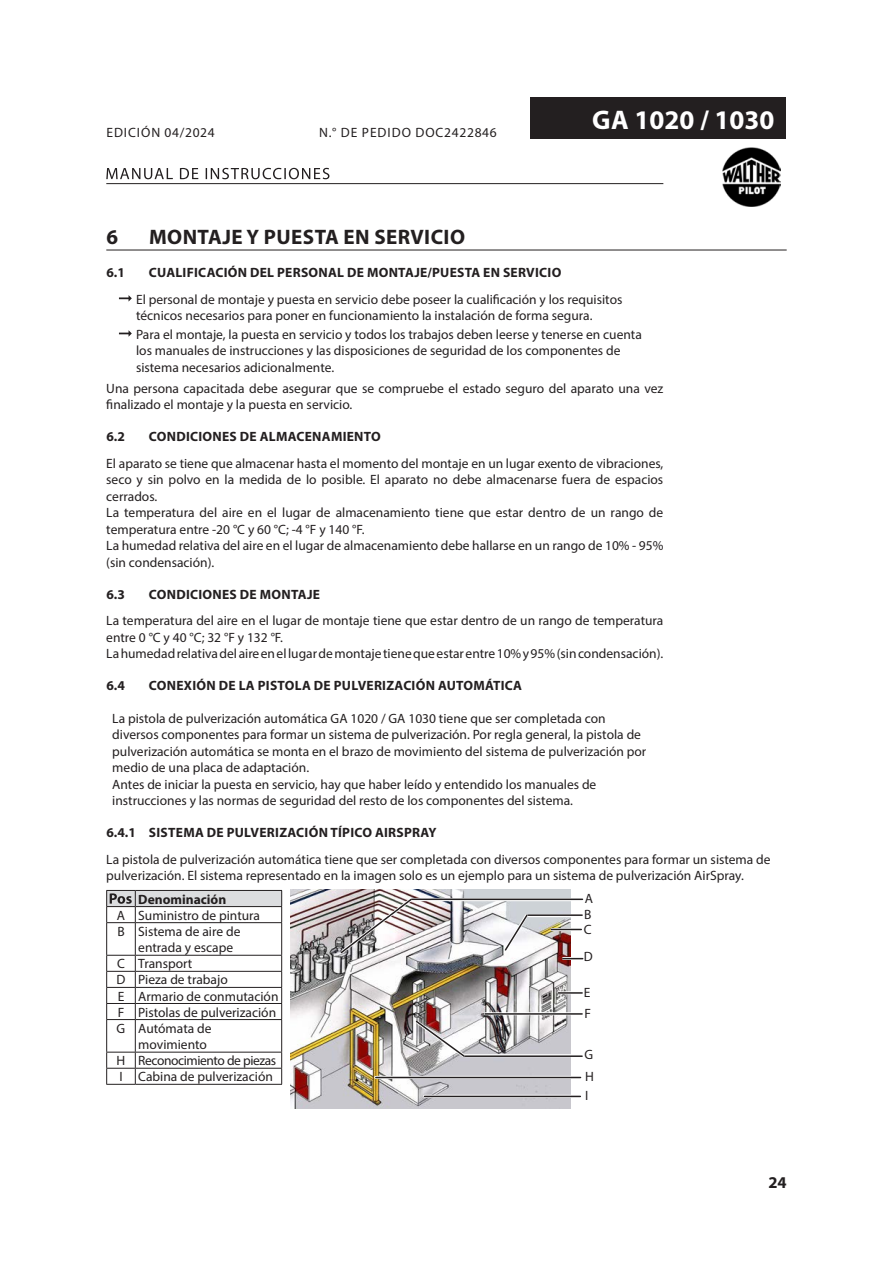
<style>
.page{position:relative;width:893px;height:1263px;background:#fff}
.page>*{position:absolute;margin:0;border:0;box-sizing:border-box;transform-origin:0 0}
.t1{font:700 27px "Myriad Pro";color:#fff}
.t2{font:700 21px "Myriad Pro";letter-spacing:.02em;color:#231f20}
.t3{font:700 16.5px "Myriad Pro";color:#231f20}
.Tabelle{font:13.5px/16.5px "Myriad Pro";color:#231f20}
._0Text{font:13.5px/16.5px "Myriad Pro";color:#231f20}
.Tabelle-2{font:700 13.5px "Myriad Pro";letter-spacing:.02em;color:#231f20}
.Tabelle-3{font:13.5px "Myriad Pro";letter-spacing:.07em;color:#231f20}
.Tabelle-4{font:13.5px "Myriad Pro";letter-spacing:-.03em;color:#231f20}
.Tabelle-5{font:700 13.5px "Myriad Pro";color:#231f20}
.Tabelle_zentriert{font:13.5px "Myriad Pro";color:#231f20}
</style>
<div class="page">
<hr style="left:106px;top:183px;width:557px;height:1px;background:#231f20">
<svg style="left:106px;top:168px;width:223px;height:11px"></svg>
<div style="left:531px;top:98px;width:255px;height:41px;background:#231f20"></div>
<img style="left:722px;top:147px;width:59px;height:60px">
<hr style="left:106px;top:250px;width:681px;height:1px;background:#231f20">
<svg style="left:119px;top:295px;width:13px;height:7px"></svg>
<svg style="left:119px;top:330px;width:13px;height:7px"></svg>
<img style="left:291px;top:890px;width:279px;height:218px">
<svg style="left:106px;top:890px;width:176px;height:195px"></svg>
<hr style="left:412px;top:898px;width:170px;height:3px;background:#fff">
<svg style="left:338px;top:895px;width:77px;height:60px"></svg>
<hr style="left:412px;top:898px;width:170px;height:2px;background:#231f20">
<hr style="left:529px;top:914px;width:52px;height:3px;background:#fff">
<svg style="left:502px;top:911px;width:28px;height:42px"></svg>
<hr style="left:528px;top:914px;width:54px;height:2px;background:#231f20">
<hr style="left:552px;top:928px;width:29px;height:3px;background:#fff">
<hr style="left:551px;top:929px;width:30px;height:1px;background:#231f20">
<hr style="left:563px;top:957px;width:19px;height:3px;background:#fff">
<svg style="left:563px;top:958px;width:20px;height:1px"></svg>
<hr style="left:559px;top:991px;width:22px;height:3px;background:#fff">
<hr style="left:558px;top:992px;width:24px;height:2px;background:#231f20">
<hr style="left:485px;top:1012px;width:96px;height:3px;background:#fff">
<hr style="left:485px;top:1013px;width:97px;height:2px;background:#231f20">
<hr style="left:465px;top:1054px;width:116px;height:3px;background:#fff">
<svg style="left:413px;top:1018px;width:55px;height:42px"></svg>
<hr style="left:465px;top:1055px;width:117px;height:2px;background:#231f20">
<hr style="left:376px;top:1076px;width:204px;height:3px;background:#fff">
<hr style="left:376px;top:1077px;width:205px;height:1px;background:#231f20">
<hr style="left:424px;top:1095px;width:156px;height:3px;background:#fff">
<hr style="left:424px;top:1096px;width:156px;height:1px;background:#231f20">
<p class="Tabelle-3" style="left:106px;top:125px;width:110px">EDICIÓN 04/2024</p>
<p class="Tabelle-3" style="left:319px;top:125px;width:179px">N.° DE PEDIDO DOC2422846</p>
<h1 class="t1" style="left:592px;top:102px;width:184px">GA 1020 / 1030</h1>
<p class="t2" style="left:107px;top:223px;width:13px">6</p>
<p class="t2" style="left:149px;top:223px;width:318px">MONTAJE Y PUESTA EN SERVICIO</p>
<p class="Tabelle-2" style="left:106px;top:264px;width:20px">6.1</p>
<p class="Tabelle-2" style="left:149px;top:264px;width:414px">CUALIFICACIÓN DEL PERSONAL DE MONTAJE/PUESTA EN SERVICIO</p>
<p class="Tabelle" style="left:136px;top:291px;width:488px">El personal de montaje y puesta en servicio debe poseer la cualificación y los requisitos técnicos necesarios para poner en funcionamiento la instalación de forma segura.</p>
<p class="Tabelle" style="left:136px;top:326px;width:507px">Para el montaje, la puesta en servicio y todos los trabajos deben leerse y tenerse en cuenta los manuales de instrucciones y las disposiciones de seguridad de los componentes de sistema necesarios adicionalmente.</p>
<p class="_0Text" style="left:106px;top:380px;width:558px">Una persona capacitada debe asegurar que se compruebe el estado seguro del aparato una vez finalizado el montaje y la puesta en servicio.</p>
<p class="Tabelle-2" style="left:106px;top:428px;width:20px">6.2</p>
<p class="Tabelle-2" style="left:149px;top:428px;width:233px">CONDICIONES DE ALMACENAMIENTO</p>
<p class="_0Text" style="left:106px;top:455px;width:559px;text-align:justify">El aparato se tiene que almacenar hasta el momento del montaje en un lugar exento de vibraciones, seco y sin polvo en la medida de lo posible. El aparato no debe almacenarse fuera de espacios cerrados.</p>
<p class="_0Text" style="left:106px;top:504px;width:559px">La temperatura del aire en el lugar de almacenamiento tiene que estar dentro de un rango de temperatura entre -20 °C y 60 °C; -4 °F y 140 °F.</p>
<p class="_0Text" style="left:106px;top:537px;width:559px">La humedad relativa del aire en el lugar de almacenamiento debe hallarse en un rango de 10% - 95% (sin condensación).</p>
<p class="Tabelle-2" style="left:106px;top:585px;width:20px">6.3</p>
<p class="Tabelle-2" style="left:149px;top:585px;width:173px">CONDICIONES DE MONTAJE</p>
<p class="_0Text" style="left:106px;top:612px;width:559px">La temperatura del aire en el lugar de montaje tiene que estar dentro de un rango de temperatura entre 0 °C y 40 °C; 32 °F y 132 °F.</p>
<p class="_0Text" style="left:106px;top:645px;width:559px">La humedad relativa del aire en el lugar de montaje tiene que estar entre 10% y 95% (sin condensación).</p>
<p class="Tabelle-2" style="left:106px;top:677px;width:20px">6.4</p>
<p class="Tabelle-2" style="left:149px;top:677px;width:375px">CONEXIÓN DE LA PISTOLA DE PULVERIZACIÓN AUTOMÁTICA</p>
<p class="Tabelle" style="left:112px;top:709px;width:536px">La pistola de pulverización automática GA 1020 / GA 1030 tiene que ser completada con diversos componentes para formar un sistema de pulverización. Por regla general, la pistola de pulverización automática se monta en el brazo de movimiento del sistema de pulverización por medio de una placa de adaptación.</p>
<p class="Tabelle" style="left:112px;top:775px;width:486px">Antes de iniciar la puesta en servicio, hay que haber leído y entendido los manuales de instrucciones y las normas de seguridad del resto de los componentes del sistema.</p>
<p class="Tabelle-2" style="left:106px;top:824px;width:332px">6.4.1 SISTEMA DE PULVERIZACIÓN TÍPICO AIRSPRAY</p>
<p class="Tabelle" style="left:106px;top:850px;width:666px">La pistola de pulverización automática tiene que ser completada con diversos componentes para formar un sistema de pulverización. El sistema representado en la imagen solo es un ejemplo para un sistema de pulverización AirSpray.</p>
<p class="Tabelle-5" style="left:138px;top:890px;width:90px">Denominación</p>
<p class="Tabelle" style="left:117px;top:907px;width:10px">A</p>
<p class="Tabelle" style="left:138px;top:907px;width:123px">Suministro de pintura</p>
<p class="Tabelle_zentriert" style="left:117px;top:923px;width:9px">B</p>
<p class="Tabelle" style="left:138px;top:923px;width:104px">Sistema de aire de entrada y escape</p>
<p class="Tabelle_zentriert" style="left:117px;top:955px;width:9px">C</p>
<p class="Tabelle" style="left:138px;top:955px;width:56px">Transport</p>
<p class="Tabelle_zentriert" style="left:116px;top:971px;width:10px">D</p>
<p class="Tabelle" style="left:138px;top:971px;width:91px">Pieza de trabajo</p>
<p class="Tabelle_zentriert" style="left:118px;top:988px;width:8px">E</p>
<p class="Tabelle" style="left:138px;top:987px;width:142px">Armario de conmutación</p>
<p class="Tabelle_zentriert" style="left:118px;top:1004px;width:8px">F</p>
<p class="Tabelle" style="left:138px;top:1003px;width:139px">Pistolas de pulverización</p>
<p class="Tabelle_zentriert" style="left:117px;top:1020px;width:10px">G</p>
<p class="Tabelle" style="left:138px;top:1020px;width:75px">Autómata de movimiento</p>
<p class="Tabelle_zentriert" style="left:117px;top:1052px;width:10px">H</p>
<p class="Tabelle-4" style="left:138px;top:1052px;width:140px">Reconocimiento de piezas</p>
<p class="Tabelle_zentriert" style="left:119px;top:1068px;width:5px">I</p>
<p class="Tabelle" style="left:138px;top:1068px;width:136px">Cabina de pulverización</p>
<p class="Tabelle" style="left:585px;top:890px;width:10px">A</p>
<p class="Tabelle" style="left:584px;top:906px;width:9px">B</p>
<p class="Tabelle" style="left:584px;top:921px;width:9px">C</p>
<p class="Tabelle" style="left:584px;top:948px;width:10px">D</p>
<p class="Tabelle" style="left:584px;top:984px;width:8px">E</p>
<p class="Tabelle" style="left:584px;top:1004px;width:8px">F</p>
<p class="Tabelle" style="left:585px;top:1046px;width:10px">G</p>
<p class="Tabelle" style="left:585px;top:1068px;width:10px">H</p>
<p class="Tabelle" style="left:585px;top:1087px;width:5px">I</p>
<p class="t3" style="left:768px;top:1172px;width:20px">24</p>
</div>
